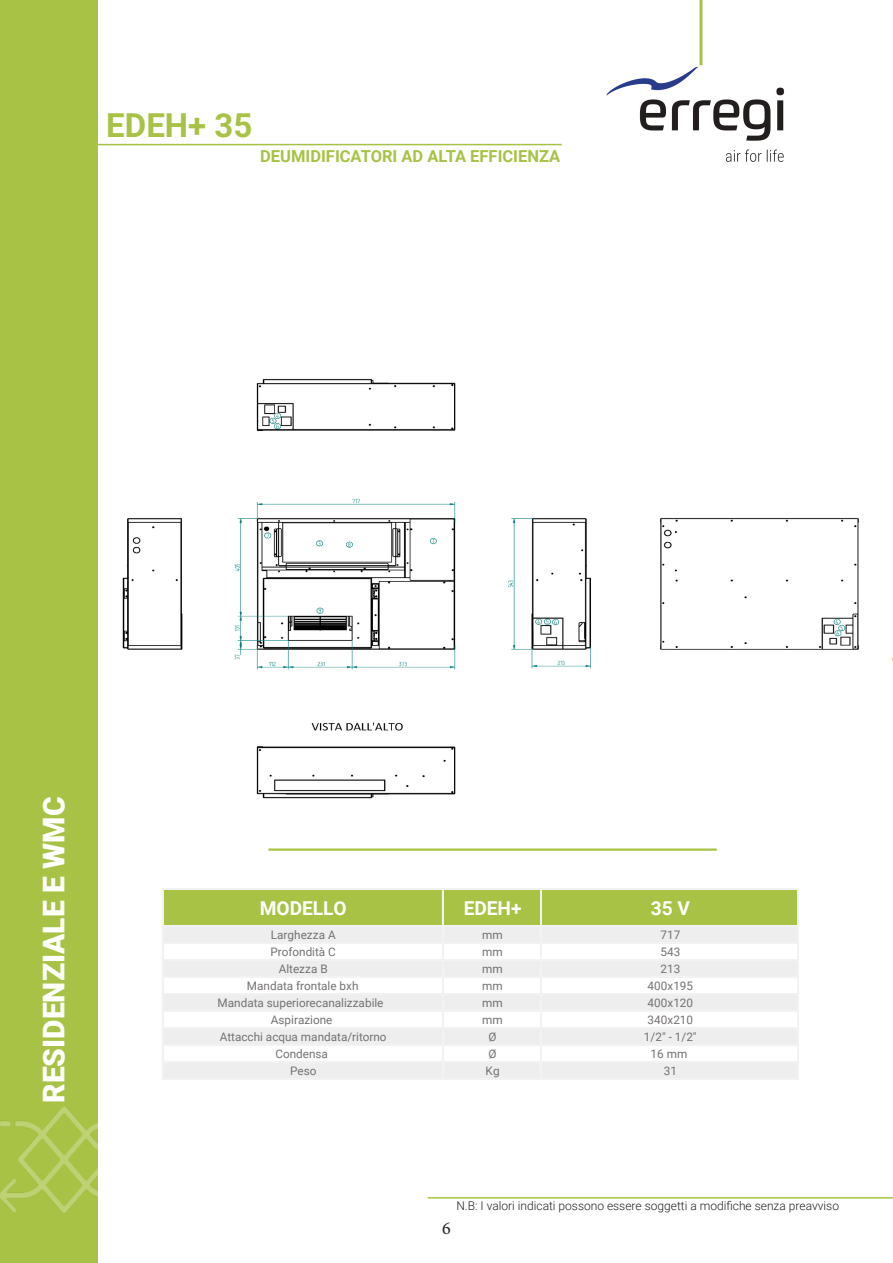
<style>
.page{position:relative;width:893px;height:1263px;background:#fff}
.page>*{position:absolute;margin:0;border:0;box-sizing:border-box;transform-origin:0 0}
.t1{font:700 33px "Roboto";color:#a7c244}
.t2{font:900 30px "Roboto";color:#fff}
.t3{font:700 19.05px "Roboto";letter-spacing:-.005em;color:#fff}
.t4{font:18px "Minion Pro";color:#231f20}
.t5{font:700 16.5px "Roboto";color:#a7c244}
.t6{font:300 12px "Roboto";color:#231f20}
.t7{font:11.7px "Roboto";color:#757171}
</style>
<div class="page">
<hr style="left:81px;top:144px;width:481px;height:1px;background:#a7c244">
<img style="left:606px;top:60px;width:179px;height:102px">
<hr style="left:428px;top:1197px;width:465px;height:1px;background:#a7c244">
<hr style="left:699px;top:0;width:3px;height:65px;background:#a7c244">
<hr style="left:268px;top:848px;width:449px;height:3px;background:#a7c244">
<img style="left:122px;top:378px;width:737px;height:421px">
<div style="left:163px;top:890px;width:635px;height:36px;background:#a7c244"></div>
<div style="left:163px;top:926px;width:635px;height:17px;background:#eee"></div>
<div style="left:163px;top:960px;width:635px;height:17px;background:#eee"></div>
<div style="left:163px;top:994px;width:635px;height:17px;background:#eee"></div>
<div style="left:163px;top:1028px;width:635px;height:17px;background:#eee"></div>
<div style="left:163px;top:1062px;width:635px;height:17px;background:#eee"></div>
<hr style="left:162px;top:889px;width:1px;height:190px;background:#f2f2f2">
<hr style="left:442px;top:890px;width:1px;height:189px;background:#f2f2f2">
<hr style="left:541px;top:890px;width:1px;height:189px;background:#f2f2f2">
<hr style="left:798px;top:890px;width:1px;height:189px;background:#f2f2f2">
<hr style="left:163px;top:888px;width:636px;height:1px;background:#f2f2f2">
<hr style="left:163px;top:889px;width:636px;height:1px;background:#f2f2f2">
<hr style="left:163px;top:925px;width:636px;height:1px;background:#f2f2f2">
<hr style="left:163px;top:926px;width:636px;height:1px;background:#f2f2f2">
<hr style="left:163px;top:942px;width:636px;height:1px;background:#f2f2f2">
<hr style="left:163px;top:943px;width:636px;height:1px;background:#f2f2f2">
<hr style="left:163px;top:959px;width:636px;height:1px;background:#f2f2f2">
<hr style="left:163px;top:960px;width:636px;height:1px;background:#f2f2f2">
<hr style="left:163px;top:976px;width:636px;height:2px;background:#f2f2f2">
<hr style="left:163px;top:993px;width:636px;height:1px;background:#f2f2f2">
<hr style="left:163px;top:1010px;width:636px;height:1px;background:#f2f2f2">
<hr style="left:163px;top:1027px;width:636px;height:1px;background:#f2f2f2">
<hr style="left:163px;top:1044px;width:636px;height:1px;background:#f2f2f2">
<hr style="left:163px;top:1061px;width:636px;height:1px;background:#f2f2f2">
<hr style="left:163px;top:1078px;width:636px;height:1px;background:#f2f2f2">
<div style="left:0;top:0;width:98px;height:1263px;background:#a7c244"></div>
<img style="left:0;top:1106px;width:98px;height:107px">
<p class="t1" style="left:106px;top:102px;width:148px">EDEH+ 35</p>
<p class="t5" style="left:260px;top:145px;width:301px">DEUMIDIFICATORI AD ALTA EFFICIENZA</p>
<p class="t2" style="left:33px;top:1103px;width:308px;rotate:-90deg">RESIDENZIALE E WMC</p>
<p class="t3" style="left:260px;top:894px;width:88px">MODELLO</p>
<p class="t3" style="left:464px;top:894px;width:59px">EDEH+</p>
<p class="t3" style="left:651px;top:894px;width:41px">35 V</p>
<p class="t7" style="left:271px;top:927px;width:66px">Larghezza A</p>
<p class="t7" style="left:482px;top:927px;width:22px">mm</p>
<p class="t7" style="left:660px;top:927px;width:21px">717</p>
<p class="t7" style="left:270px;top:943px;width:67px">Profondità C</p>
<p class="t7" style="left:482px;top:943px;width:22px">mm</p>
<p class="t7" style="left:660px;top:943px;width:21px">543</p>
<p class="t7" style="left:279px;top:960px;width:50px">Altezza B</p>
<p class="t7" style="left:482px;top:960px;width:22px">mm</p>
<p class="t7" style="left:660px;top:960px;width:21px">213</p>
<p class="t7" style="left:247px;top:977px;width:113px">Mandata frontale bxh</p>
<p class="t7" style="left:482px;top:977px;width:22px">mm</p>
<p class="t7" style="left:647px;top:977px;width:47px">400x195</p>
<p class="t7" style="left:218px;top:994px;width:167px">Mandata superiorecanalizzabile</p>
<p class="t7" style="left:482px;top:994px;width:22px">mm</p>
<p class="t7" style="left:648px;top:994px;width:47px">400x120</p>
<p class="t7" style="left:271px;top:1011px;width:63px">Aspirazione</p>
<p class="t7" style="left:482px;top:1011px;width:22px">mm</p>
<p class="t7" style="left:648px;top:1011px;width:47px">340x210</p>
<p class="t7" style="left:220px;top:1028px;width:168px">Attacchi acqua mandata/ritorno</p>
<p class="t7" style="left:489px;top:1028px;width:10px">Ø</p>
<p class="t7" style="left:644px;top:1028px;width:54px">1/2" - 1/2"</p>
<p class="t7" style="left:275px;top:1045px;width:54px">Condensa</p>
<p class="t7" style="left:489px;top:1045px;width:10px">Ø</p>
<p class="t7" style="left:650px;top:1045px;width:38px">16 mm</p>
<p class="t7" style="left:290px;top:1062px;width:28px">Peso</p>
<p class="t7" style="left:486px;top:1062px;width:15px">Kg</p>
<p class="t7" style="left:664px;top:1062px;width:15px">31</p>
<p class="t6" style="left:456px;top:1197px;width:384px">N.B: I valori indicati possono essere soggetti a modifiche senza preavviso</p>
<p class="t4" style="left:442px;top:1216px;width:10px">6</p>
</div>
